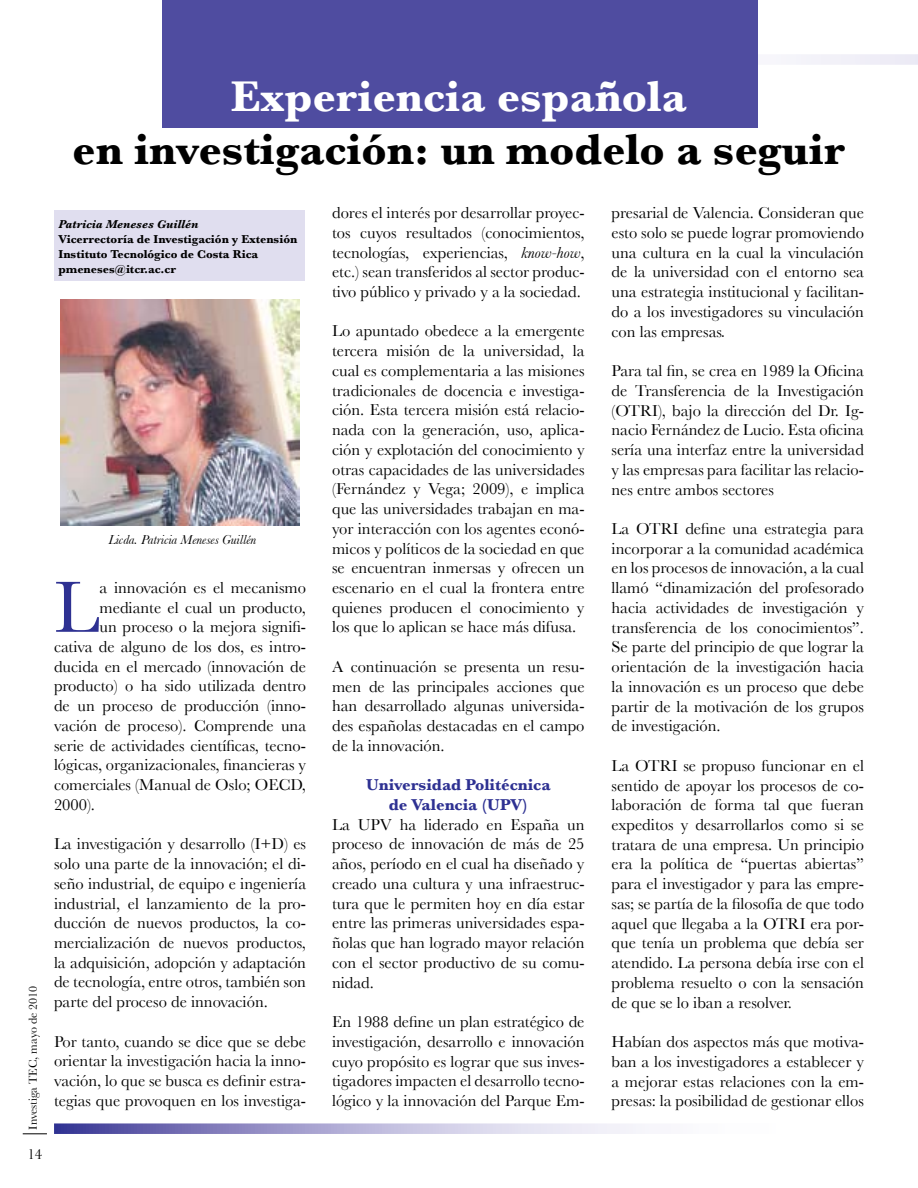
<style>
.page{position:relative;width:918px;height:1188px;background:#fff}
.page>*{position:absolute;margin:0;border:0;box-sizing:border-box;transform-origin:0 0}
.t1{font:75.45px "Baskerville";color:#2e3192}
.t2{font:700 45px "Baskerville";color:#000}
.t3{font:700 45px "Baskerville";color:#fff}
.t4{font:16.5px/19.8px "Baskerville";color:#000;text-align:justify}
.t5{font:700 16.5px/19.8px "Baskerville";color:#2e3192;text-align:center}
.t6{font:15px "Baskerville";color:#000}
.t7{font:italic 13.5px "Baskerville";color:#000}
.t8{font:700 12px/15px "Baskerville";color:#000}
.t9{font:12px "Baskerville";color:#000}
.t10{font:italic 700 12px "Baskerville";color:#000}
.s1{font-style:italic}
</style>
<div class="page">
<svg style="left:23px;top:1134px;width:24px;height:1px"></svg>
<svg style="left:54px;top:1123px;width:582px;height:11px;background:#ada9d3"></svg>
<div style="left:460px;top:54px;width:458px;height:11px;background:#f2f1f8"></div>
<div style="left:54px;top:211px;width:251px;height:70px;background:#e0deef"></div>
<img style="left:61px;top:299px;width:239px;height:227px">
<div style="left:162px;top:0;width:595px;height:128px;background:#4f4ca0"></div>
<h2 class="t3" style="left:231px;top:70px;width:457px">Experiencia española</h2>
<h2 class="t2" style="left:72px;top:123px;width:775px">en investigación: un modelo a seguir</h2>
<p class="t10" style="left:58px;top:217px;width:141px">Patricia Meneses Guillén</p>
<p class="t8" style="left:58px;top:232px;width:240px">Vicerrectoría de Investigación y Extensión<br>Instituto Tecnológico de Costa Rica pmeneses@itcr.ac.cr</p>
<p class="t7" style="left:108px;top:532px;width:149px">Licda. Patricia Meneses Guillén</p>
<p class="t9" style="left:26px;top:1130px;width:145px;rotate:-90deg">Investiga TEC, mayo de 2010</p>
<p class="t6" style="left:27px;top:1145px;width:16px">14</p>
<h1 class="t1" style="left:54px;top:563px;width:47px">L</h1>
<p class="t4" style="left:100px;top:577px;width:208px">a innovación es el mecanismo</p>
<p class="t4" style="left:100px;top:597px;width:208px">mediante el cual un producto,</p>
<p class="t4" style="left:100px;top:617px;width:208px">un proceso o la mejora signifi-</p>
<p class="t4" style="left:54px;top:637px;width:254px">cativa de alguno de los dos, es intro-</p>
<p class="t4" style="left:54px;top:656px;width:254px">ducida en el mercado (innovación de</p>
<p class="t4" style="left:54px;top:676px;width:254px">producto) o ha sido utilizada dentro</p>
<p class="t4" style="left:54px;top:696px;width:254px">de un proceso de producción (inno-</p>
<p class="t4" style="left:54px;top:716px;width:254px">vación de proceso). Comprende una</p>
<p class="t4" style="left:54px;top:735px;width:254px">serie de actividades científicas, tecno-</p>
<p class="t4" style="left:54px;top:755px;width:254px">lógicas, organizacionales, financieras y</p>
<p class="t4" style="left:54px;top:775px;width:254px">comerciales (Manual de Oslo; OECD,</p>
<p class="t4" style="left:54px;top:794px;width:43px">2000).</p>
<p class="t4" style="left:54px;top:834px;width:254px">La investigación y desarrollo (I+D) es solo una parte de la innovación; el di&shy;seño industrial, de equipo e ingeniería industrial, el lanzamiento de la pro&shy;ducción de nuevos productos, la co&shy;mercialización de nuevos productos, la adquisición, adopción y adaptación de tecnología, entre otros, también son parte del proceso de innovación.</p>
<p class="t4" style="left:54px;top:1031px;width:254px">Por tanto, cuando se dice que se debe orientar la investigación hacia la inno&shy;vación, lo que se busca es definir estra&shy;tegias que provoquen en los investiga-</p>
<p class="t4" style="left:332px;top:203px;width:254px">dores el interés por desarrollar proyec&shy;tos cuyos resultados (conocimientos, tecnologías, experiencias, <span class="s1">know-how</span>, etc.) sean transferidos al sector produc&shy;tivo público y privado y a la sociedad.</p>
<p class="t4" style="left:332px;top:321px;width:254px">Lo apuntado obedece a la emergente tercera misión de la universidad, la cual es complementaria a las misiones tradicionales de docencia e investiga&shy;ción. Esta tercera misión está relacio&shy;nada con la generación, uso, aplica&shy;ción y explotación del conocimiento y otras capacidades de las universidades (Fernández y Vega; 2009), e implica que las universidades trabajan en ma&shy;yor interacción con los agentes econó&shy;micos y políticos de la sociedad en que se encuentran inmersas y ofrecen un escenario en el cual la frontera entre quienes producen el conocimiento y los que lo aplican se hace más difusa.</p>
<p class="t4" style="left:332px;top:656px;width:254px">A continuación se presenta un resu&shy;men de las principales acciones que han desarrollado algunas universida&shy;des españolas destacadas en el campo de la innovación.</p>
<p class="t5" style="left:366px;top:775px;width:186px">Universidad Politécnica de Valencia (UPV)</p>
<p class="t4" style="left:332px;top:814px;width:254px">La UPV ha liderado en España un proceso de innovación de más de 25 años, período en el cual ha diseñado y creado una cultura y una infraestruc&shy;tura que le permiten hoy en día estar entre las primeras universidades espa&shy;ñolas que han logrado mayor relación con el sector productivo de su comu&shy;nidad.</p>
<p class="t4" style="left:332px;top:1012px;width:254px">En 1988 define un plan estratégico de investigación, desarrollo e innovación cuyo propósito es lograr que sus inves&shy;tigadores impacten el desarrollo tecno&shy;lógico y la innovación del Parque Em-</p>
<p class="t4" style="left:612px;top:203px;width:254px">presarial de Valencia. Consideran que esto solo se puede lograr promoviendo una cultura en la cual la vinculación de la universidad con el entorno sea una estrategia institucional y facilitan&shy;do a los investigadores su vinculación con las empresas<span class="s1">.</span></p>
<p class="t4" style="left:612px;top:361px;width:254px">Para tal fin, se crea en 1989 la Oficina de Transferencia de la Investigación (OTRI), bajo la dirección del Dr. Ig&shy;nacio Fernández de Lucio. Esta oficina sería una interfaz entre la universidad y las empresas para facilitar las relacio&shy;nes entre ambos sectores</p>
<p class="t4" style="left:612px;top:519px;width:254px">La OTRI define una estrategia para incorporar a la comunidad académica en los procesos de innovación, a la cual llamó “dinamización del profesorado hacia actividades de investigación y transferencia de los conocimientos”.<br>Se parte del principio de que lograr la orientación de la investigación hacia la innovación es un proceso que debe partir de la motivación de los grupos de investigación.</p>
<p class="t4" style="left:612px;top:755px;width:254px">La OTRI se propuso funcionar en el sentido de apoyar los procesos de co&shy;laboración de forma tal que fueran expeditos y desarrollarlos como si se tratara de una empresa. Un principio era la política de “puertas abiertas” para el investigador y para las empre&shy;sas; se partía de la filosofía de que todo aquel que llegaba a la OTRI era por&shy;que tenía un problema que debía ser atendido. La persona debía irse con el problema resuelto o con la sensación de que se lo iban a resolver.</p>
<p class="t4" style="left:612px;top:1032px;width:254px">Habían dos aspectos más que motiva&shy;ban a los investigadores a establecer y a mejorar estas relaciones con la em&shy;presas: la posibilidad de gestionar ellos</p>
</div>
